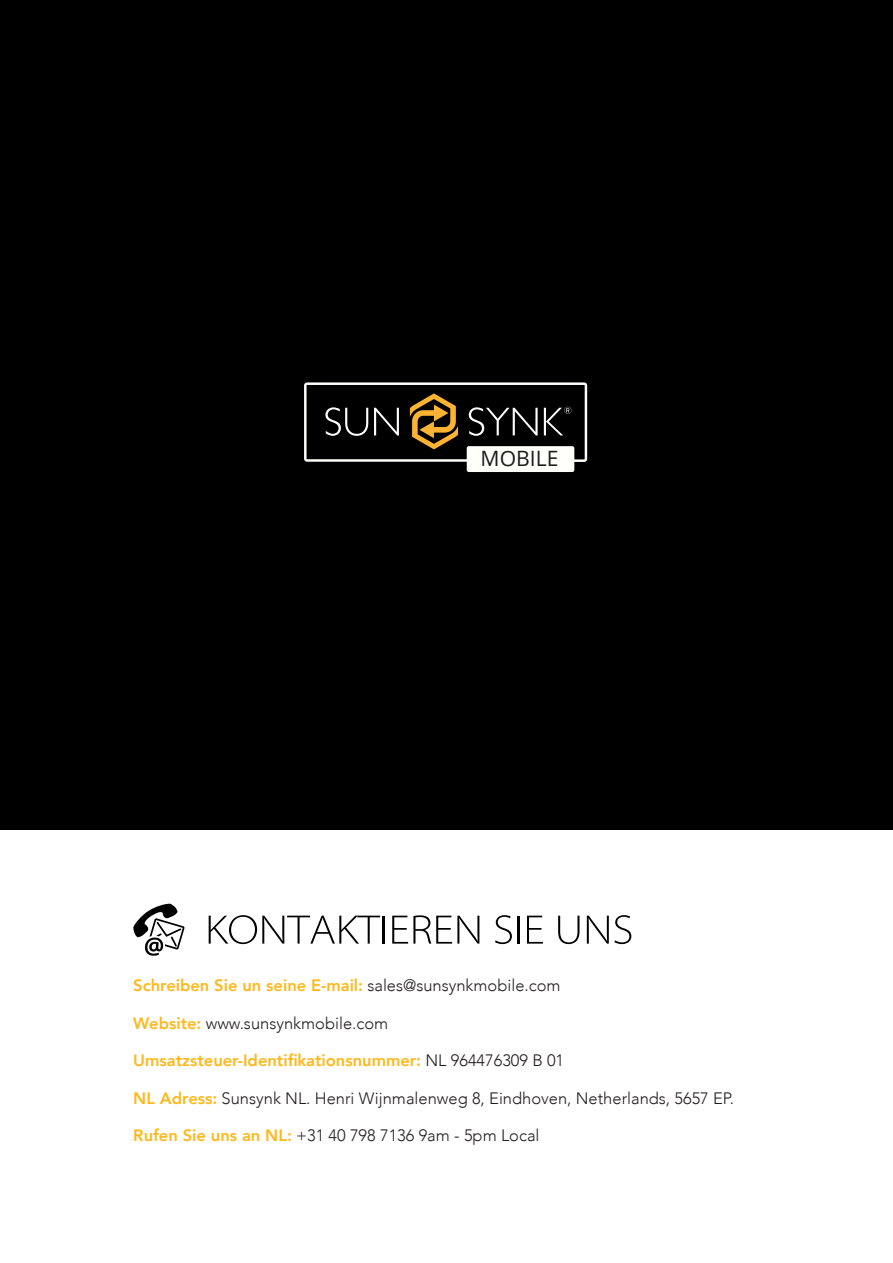
<style>
.page{position:relative;width:893px;height:1263px;background:#fff}
.page>*{position:absolute;margin:0;border:0;box-sizing:border-box;transform-origin:0 0}
.t1{font:21.15px "Open Sans";color:#1c1c1c}
.t2{font:300 16.5px "Avenir";color:#231f20}
.t3{font:800 16.5px "Avenir";color:#ffb81c}
.s1{font-weight:300;color:#231f20}
.s2{font-weight:800;color:#ffb81c}
</style>
<div class="page">
<div style="left:0;top:0;width:893px;height:829px;background:#000"></div>
<svg style="left:304px;top:382px;width:283px;height:90px"></svg>
<svg style="left:133px;top:904px;width:52px;height:52px"></svg>
<svg style="left:209px;top:915px;width:171px;height:29px"></svg>
<hr style="left:383px;top:916px;width:2px;height:27px;background:#000">
<svg style="left:392px;top:915px;width:87px;height:28px"></svg>
<svg style="left:495px;top:915px;width:17px;height:29px"></svg>
<hr style="left:518px;top:916px;width:2px;height:27px;background:#000">
<svg style="left:527px;top:916px;width:16px;height:27px"></svg>
<svg style="left:558px;top:916px;width:21px;height:28px"></svg>
<svg style="left:587px;top:915px;width:44px;height:29px"></svg>
<p class="t1" style="left:481px;top:444px;width:79px">MOBILE</p>
<p class="t3" style="left:133px;top:970px;width:429px">Schreiben Sie un seine E-mail: <span class="s1">sales@sunsynkmobile.com</span></p>
<p class="t2" style="left:133px;top:1013px;width:256px"><span class="s2">Website:</span> www.sunsynkmobile.com</p>
<p class="t3" style="left:133px;top:1045px;width:432px">Umsatzsteuer-Identifikationsnummer: <span class="s1">NL 964476309 B 01</span></p>
<p class="t2" style="left:133px;top:1088px;width:602px"><span class="s2">NL Adress:</span> Sunsynk NL. Henri Wijnmalenweg 8, Eindhoven, Netherlands, 5657 EP.</p>
<p class="t2" style="left:133px;top:1126px;width:408px"><span class="s2">Rufen Sie uns an NL:</span> +31 40 798 7136 9am - 5pm Local</p>
</div>
